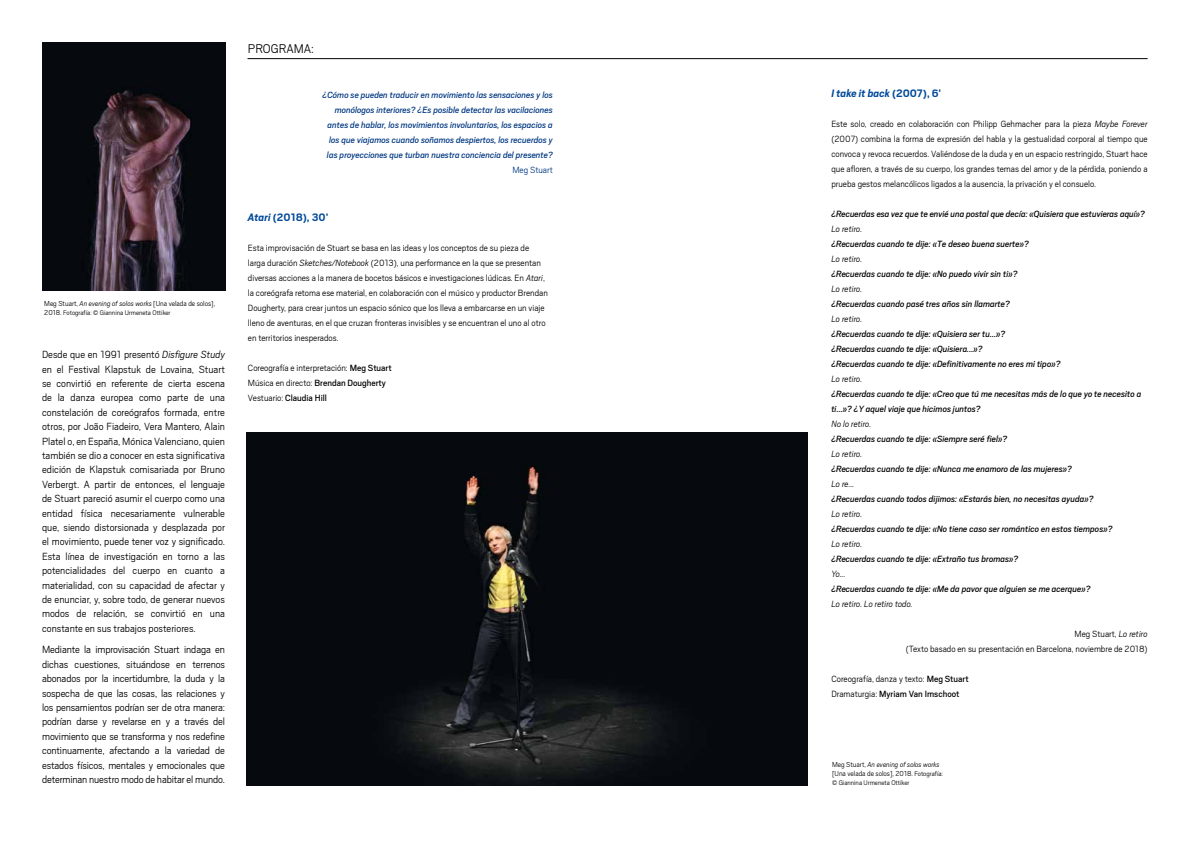
<style>
.page{position:relative;width:1191px;height:842px;background:#fff}
.page>*{position:absolute;margin:0;border:0;box-sizing:border-box;transform-origin:0 0}
.t1{font:300 14px "Scout";color:#000}
.t2{font:italic 700 12px "Scout";color:#004a99}
.t3{font:700 12px "Scout";color:#004a99}
.t4{font:300 11.5px/14.4px "Scout";letter-spacing:-.01em;color:#000;text-align:justify}
.t5{font:300 10px/15px "Scout";color:#000}
.t6{font:italic 10px/15px "Scout";color:#000}
.t7{font:italic 10px/15px "Scout";color:#003882;text-align:right}
.t8{font:italic 300 10px "Scout";color:#000}
.t9{font:300 10px "Scout";color:#003882}
.t10{font:300 8px/9px "Scout";color:#000}
.t11{font:300 7.5px "Scout";color:#000}
.s1{font-style:italic}
.s2{font-size:8px}
.s3{font-weight:400}
.s4{font-style:normal}
.s5{font-size:7.5px}
</style>
<div class="page">
<img style="left:43px;top:42px;width:183px;height:249px">
<hr style="left:247px;top:58px;width:900px;height:1px;background:#000">
<img style="left:247px;top:432px;width:560px;height:353px">
<p class="t10" style="left:44px;top:298px;width:172px">Meg Stuart, <span class="s1">An evening of solos works</span> [Una velada de solos],</p>
<p class="t11" style="left:44px;top:307px;width:128px"><span class="s2">2018.</span> Fotografía: © Giannina Urmeneta Ottiker</p>
<p class="t4" style="left:42px;top:347px;width:184px">Desde que en 1991 presentó <span class="s1">Disfigure Study </span>en el Festival Klapstuk de Lovaina, Stuart se convirtió en referente de cierta escena de la danza europea como parte de una constelación de coreógrafos formada, entre otros, por João Fiadeiro, Vera Mantero, Alain Platel o, en España, Mónica Valenciano, quien también se dio a conocer en esta significativa edición de Klapstuk comisariada por Bruno Verbergt. A partir de entonces, el lenguaje de Stuart pareció asumir el cuerpo como una entidad física necesariamente vulnerable que, siendo distorsionada y desplazada por el movimiento, puede tener voz y significado.<br>Esta línea de investigación en torno a las potencialidades del cuerpo en cuanto a materialidad, con su capacidad de afectar y de enunciar, y, sobre todo, de generar nuevos modos de relación, se convirtió en una constante en sus trabajos posteriores.</p>
<p class="t4" style="left:42px;top:642px;width:184px">Mediante la improvisación Stuart indaga en dichas cuestiones, situándose en terrenos abonados por la incertidumbre, la duda y la sospecha de que las cosas, las relaciones y los pensamientos podrían ser de otra manera: podrían darse y revelarse en y a través del movimiento que se transforma y nos redefine continuamente, afectando a la variedad de estados físicos, mentales y emocionales que determinan nuestro modo de habitar el mundo.</p>
<p class="t1" style="left:248px;top:40px;width:17px">Programa</p>
<p class="t1" style="left:311px;top:40px;width:4px">:</p>
<p class="t7" style="left:323px;top:87px;width:232px">¿Cómo se pueden traducir en movimiento las sensaciones y los monólogos interiores? ¿Es posible detectar las vacilaciones antes de hablar, los movimientos involuntarios, los espacios a los que viajamos cuando soñamos despiertos, los recuerdos y las proyecciones que turban nuestra conciencia del presente?</p>
<p class="t9" style="left:512px;top:164px;width:42px">Meg Stuart</p>
<p class="t3" style="left:248px;top:210px;width:82px"><span class="s1">Atari</span> (2018), 30’</p>
<p class="t5" style="left:248px;top:240px;width:301px">Esta improvisación de Stuart se basa en las ideas y los conceptos de su pieza de larga duración <span class="s1">Sketches/Notebook</span> (2013), una performance en la que se presentan diversas acciones a la manera de bocetos básicos e investigaciones lúdicas. En <span class="s1">Atari</span>, la coreógrafa retoma ese material, en colaboración con el músico y productor Brendan Dougherty, para crear juntos un espacio sónico que los lleva a embarcarse en un viaje lleno de aventuras, en el que cruzan fronteras invisibles y se encuentran el uno al otro en territorios inesperados.</p>
<p class="t5" style="left:248px;top:360px;width:145px">Coreografía e interpretación: <span class="s3">Meg Stuart<br></span>Música en directo: <span class="s3">Brendan Dougherty<br></span>Vestuario: <span class="s3">Claudia Hill</span></p>
<p class="t2" style="left:831px;top:85px;width:111px">I take it back <span class="s4">(2007), 6’</span></p>
<p class="t5" style="left:831px;top:116px;width:318px;text-align:justify">Este solo, creado en colaboración con Philipp Gehmacher para la pieza <span class="s1">Maybe Forever </span>(2007) combina la forma de expresión del habla y la gestualidad corporal al tiempo que convoca y revoca recuerdos. Valiéndose de la duda y en un espacio restringido, Stuart hace que afloren, a través de su cuerpo, los grandes temas del amor y de la pérdida, poniendo a prueba gestos melancólicos ligados a la ausencia, la privación y el consuelo.</p>
<p class="t6" style="left:831px;top:206px;width:315px">¿Recuerdas esa vez que te envié una postal que decía: «Quisiera que estuvieras aquí»?</p>
<p class="t8" style="left:831px;top:222px;width:32px">Lo retiro.</p>
<p class="t6" style="left:831px;top:236px;width:199px">¿Recuerdas cuando te dije: «Te deseo buena suerte»?</p>
<p class="t8" style="left:831px;top:252px;width:32px">Lo retiro.</p>
<p class="t6" style="left:831px;top:266px;width:188px">¿Recuerdas cuando te dije: «No puedo vivir sin ti»?</p>
<p class="t8" style="left:831px;top:282px;width:32px">Lo retiro.</p>
<p class="t6" style="left:831px;top:296px;width:180px">¿Recuerdas cuando pasé tres años sin llamarte?</p>
<p class="t8" style="left:831px;top:312px;width:32px">Lo retiro.</p>
<p class="t6" style="left:831px;top:326px;width:230px">¿Recuerdas cuando te dije: «Quisiera ser tu...»?<br>¿Recuerdas cuando te dije: «Quisiera...»?<br>¿Recuerdas cuando te dije: «Definitivamente no eres mi tipo»?</p>
<p class="t8" style="left:831px;top:372px;width:32px">Lo retiro.</p>
<p class="t6" style="left:831px;top:386px;width:311px">¿Recuerdas cuando te dije: «Creo que tú me necesitas más de lo que yo te necesito a ti...»? ¿Y aquel viaje que hicimos juntos?</p>
<p class="t8" style="left:831px;top:417px;width:41px">No lo retiro.</p>
<p class="t6" style="left:831px;top:431px;width:177px">¿Recuerdas cuando te dije: «Siempre seré fiel»?</p>
<p class="t8" style="left:831px;top:447px;width:32px">Lo retiro.</p>
<p class="t6" style="left:831px;top:461px;width:242px">¿Recuerdas cuando te dije: «Nunca me enamoro de las mujeres»?</p>
<p class="t8" style="left:831px;top:477px;width:25px">Lo re...</p>
<p class="t6" style="left:831px;top:491px;width:264px">¿Recuerdas cuando todos dijimos: «Estarás bien, no necesitas ayuda»?</p>
<p class="t8" style="left:831px;top:507px;width:32px">Lo retiro.</p>
<p class="t6" style="left:831px;top:521px;width:282px">¿Recuerdas cuando te dije: «No tiene caso ser romántico en estos tiempos»?</p>
<p class="t8" style="left:831px;top:537px;width:32px">Lo retiro.</p>
<p class="t6" style="left:831px;top:551px;width:188px">¿Recuerdas cuando te dije: «Extraño tus bromas»?</p>
<p class="t8" style="left:831px;top:567px;width:16px">Yo...</p>
<p class="t6" style="left:831px;top:581px;width:261px">¿Recuerdas cuando te dije: «Me da pavor que alguien se me acerque»?</p>
<p class="t8" style="left:831px;top:597px;width:83px">Lo retiro. Lo retiro todo.</p>
<p class="t5" style="left:906px;top:626px;width:243px;text-align:right">Meg Stuart, <span class="s1">Lo retiro<br></span>(Texto basado en su presentación en Barcelona, noviembre de 2018)</p>
<p class="t5" style="left:831px;top:671px;width:139px">Coreografía, danza y texto: <span class="s3">Meg Stuart<br></span>Dramaturgia: <span class="s3">Myriam Van Imschoot</span></p>
<p class="t10" style="left:832px;top:759px;width:112px">Meg Stuart, <span class="s1">An evening of solos works </span>[Una velada de solos], 2018. <span class="s5">Fotografía:</span></p>
<p class="t11" style="left:832px;top:778px;width:79px">© Giannina Urmeneta Ottiker</p>
</div>
